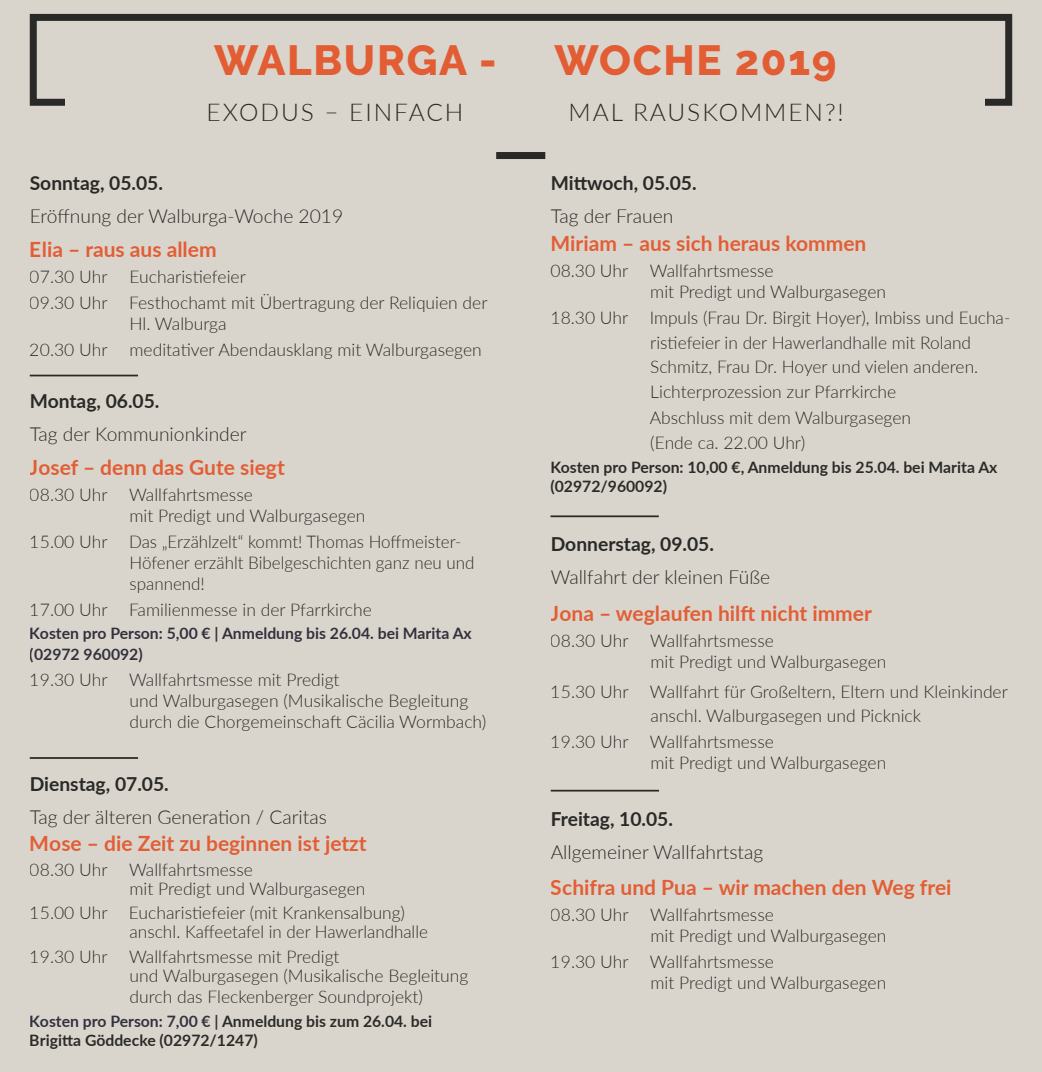
<style>
.page{position:relative;width:1042px;height:1072px;background:#fff}
.page>*{position:absolute;margin:0;border:0;box-sizing:border-box;transform-origin:0 0}
.t1{font:800 42px "Raleway";letter-spacing:.04em;color:#e25d34}
.t2{font:300 24.5px "Lato";letter-spacing:.08em;color:#292927}
.t3{font:700 21px "Lato";color:#e25d34}
.t4{font:300 19.25px "Lato";color:#292927}
.t5{font:700 19.25px "Lato";color:#292927}
.t6{font:300 17.5px/21px "Lato";color:#292927}
.t7{font:700 15.75px/18.9px "Lato";color:#292927}
.t8{font:700 15.75px/21px "Lato";color:#312f3c}
.s1{color:#312f3c}
</style>
<div class="page">
<div style="left:0;top:0;width:1042px;height:1071px;background:#dad5cc"></div>
<div style="left:30px;top:14px;width:982px;height:92px;border:7px solid #292927"></div>
<div style="left:496px;top:152px;width:25px;height:7px;background:#292927"></div>
<div style="left:521px;top:152px;width:24px;height:7px;background:#292927"></div>
<hr style="left:30px;top:374px;width:108px;height:2px;background:#292927">
<hr style="left:30px;top:757px;width:108px;height:2px;background:#292927">
<div style="left:66px;top:87px;width:919px;height:49px;background:#dad5cc"></div>
<hr style="left:551px;top:789px;width:108px;height:2px;background:#292927">
<hr style="left:550px;top:515px;width:109px;height:2px;background:#292927">
<h1 class="t1" style="left:214px;top:36px;width:284px">WALBURGA -</h1>
<h1 class="t1" style="left:554px;top:36px;width:284px">WOCHE 2019</h1>
<h2 class="t2" style="left:206px;top:95px;width:258px">EXODUS – EINFACH</h2>
<h2 class="t2" style="left:568px;top:95px;width:277px">MAL RAUSKOMMEN?!</h2>
<p class="t5" style="left:30px;top:169px;width:135px">Sonntag, 05.05.</p>
<p class="t4" style="left:30px;top:203px;width:315px">Eröffnung der Walburga-Woche 2019</p>
<p class="t3" style="left:30px;top:233px;width:188px">Elia – raus aus allem</p>
<p class="t6" style="left:30px;top:265px;width:79px">07.30 Uhr</p>
<p class="t6" style="left:30px;top:263px;width:459px;line-height:25.9px;text-indent:100px">Eucharistiefeier<br>09.30 Uhr Festhochamt mit Übertragung der Reliquien der</p>
<p class="t6" style="left:130px;top:312px;width:99px">Hl. Walburga</p>
<p class="t6" style="left:30px;top:338px;width:79px">20.30 Uhr</p>
<p class="t6" style="left:130px;top:338px;width:354px">meditativer Abendausklang mit Walburgasegen</p>
<p class="t5" style="left:30px;top:387px;width:131px">Montag, 06.05.</p>
<p class="t4" style="left:30px;top:421px;width:218px">Tag der Kommunionkinder</p>
<p class="t3" style="left:30px;top:451px;width:257px">Josef – denn das Gute siegt</p>
<p class="t6" style="left:129px;top:483px;width:237px;text-indent:-100px">08.30 Uhr Wallfahrtsmesse<br>mit Predigt und Walburgasegen</p>
<p class="t6" style="left:130px;top:530px;width:346px;text-indent:-100px">15.00 Uhr Das „Erzählzelt“ kommt! Thomas Hoffmeister-<br>Höfener erzählt Bibelgeschichten ganz neu und spannend!</p>
<p class="t6" style="left:30px;top:598px;width:344px">17.00 Uhr Familienmesse in der Pfarrkirche</p>
<p class="t8" style="left:30px;top:622px;width:443px">Kosten pro Person: 5,00 € | Anmeldung bis 26.04. bei Marita Ax (02972 960092)</p>
<p class="t6" style="left:130px;top:669px;width:358px;text-indent:-100px">19.30 Uhr Wallfahrtsmesse mit Predigt<br>und Walburgasegen (Musikalische Begleitung durch die Chorgemeinschaft Cäcilia Wormbach)</p>
<p class="t5" style="left:30px;top:769px;width:141px">Dienstag, 07.05.</p>
<p class="t4" style="left:30px;top:803px;width:299px">Tag der älteren Generation / Caritas</p>
<p class="t3" style="left:30px;top:828px;width:338px">Mose – die Zeit zu beginnen ist jetzt</p>
<p class="t6" style="left:129px;top:859px;width:237px;line-height:19.2px;text-indent:-100px">08.30 Uhr Wallfahrtsmesse<br>mit Predigt und Walburgasegen</p>
<p class="t6" style="left:130px;top:902px;width:300px;line-height:19.2px;text-indent:-100px">15.00 Uhr Eucharistiefeier (mit Krankensalbung) anschl. Kaffeetafel in der Hawerlandhalle</p>
<p class="t6" style="left:130px;top:946px;width:340px;line-height:19.2px;text-indent:-100px">19.30 Uhr Wallfahrtsmesse mit Predigt<br>und Walburgasegen (Musikalische Begleitung</p>
<p class="t6" style="left:130px;top:985px;width:295px">durch das Fleckenberger Soundprojekt)</p>
<p class="t7" style="left:30px;top:1010px;width:404px"><span class="s1">Kosten pro Person: 7,00 € |</span> Anmeldung bis zum 26.04. bei<br>Brigitta Göddecke (02972/1247)</p>
<p class="t5" style="left:551px;top:169px;width:147px">Mittwoch, 05.05.</p>
<p class="t4" style="left:551px;top:203px;width:124px">Tag der Frauen</p>
<p class="t3" style="left:550px;top:228px;width:317px">Miriam – aus sich heraus kommen</p>
<p class="t6" style="left:650px;top:259px;width:237px;text-indent:-100px">08.30 Uhr Wallfahrtsmesse<br>mit Predigt und Walburgasegen</p>
<p class="t6" style="left:650px;top:304px;width:362px;line-height:25px;text-indent:-99px">18.30 Uhr Impuls (Frau Dr. Birgit Hoyer), Imbiss und Eucha&shy;ristiefeier in der Hawerlandhalle mit Roland Schmitz, Frau Dr. Hoyer und vielen anderen.<br>Lichterprozession zur Pfarrkirche<br>Abschluss mit dem Walburgasegen<br>(Ende ca. 22.00 Uhr)</p>
<p class="t7" style="left:550px;top:457px;width:448px">Kosten pro Person: 10,00 €, Anmeldung bis 25.04. bei Marita Ax (02972/960092)</p>
<p class="t5" style="left:551px;top:530px;width:165px">Donnerstag, 09.05.</p>
<p class="t4" style="left:551px;top:564px;width:221px">Wallfahrt der kleinen Füße</p>
<p class="t3" style="left:551px;top:598px;width:323px">Jona – weglaufen hilft nicht immer</p>
<p class="t6" style="left:650px;top:629px;width:237px;text-indent:-100px">08.30 Uhr Wallfahrtsmesse<br>mit Predigt und Walburgasegen</p>
<p class="t6" style="left:551px;top:680px;width:459px">15.30 Uhr Wallfahrt für Großeltern, Eltern und Kleinkinder</p>
<p class="t6" style="left:650px;top:704px;width:272px">anschl. Walburgasegen und Picknick</p>
<p class="t6" style="left:551px;top:730px;width:225px">19.30 Uhr Wallfahrtsmesse</p>
<p class="t6" style="left:650px;top:751px;width:237px">mit Predigt und Walburgasegen</p>
<p class="t5" style="left:551px;top:804px;width:124px">Freitag, 10.05.</p>
<p class="t4" style="left:551px;top:838px;width:214px">Allgemeiner Wallfahrtstag</p>
<p class="t3" style="left:551px;top:872px;width:402px">Schifra und Pua – wir machen den Weg frei</p>
<p class="t6" style="left:650px;top:903px;width:237px;text-indent:-100px">08.30 Uhr Wallfahrtsmesse<br>mit Predigt und Walburgasegen</p>
<p class="t6" style="left:650px;top:950px;width:237px;text-indent:-100px">19.30 Uhr Wallfahrtsmesse<br>mit Predigt und Walburgasegen</p>
</div>
